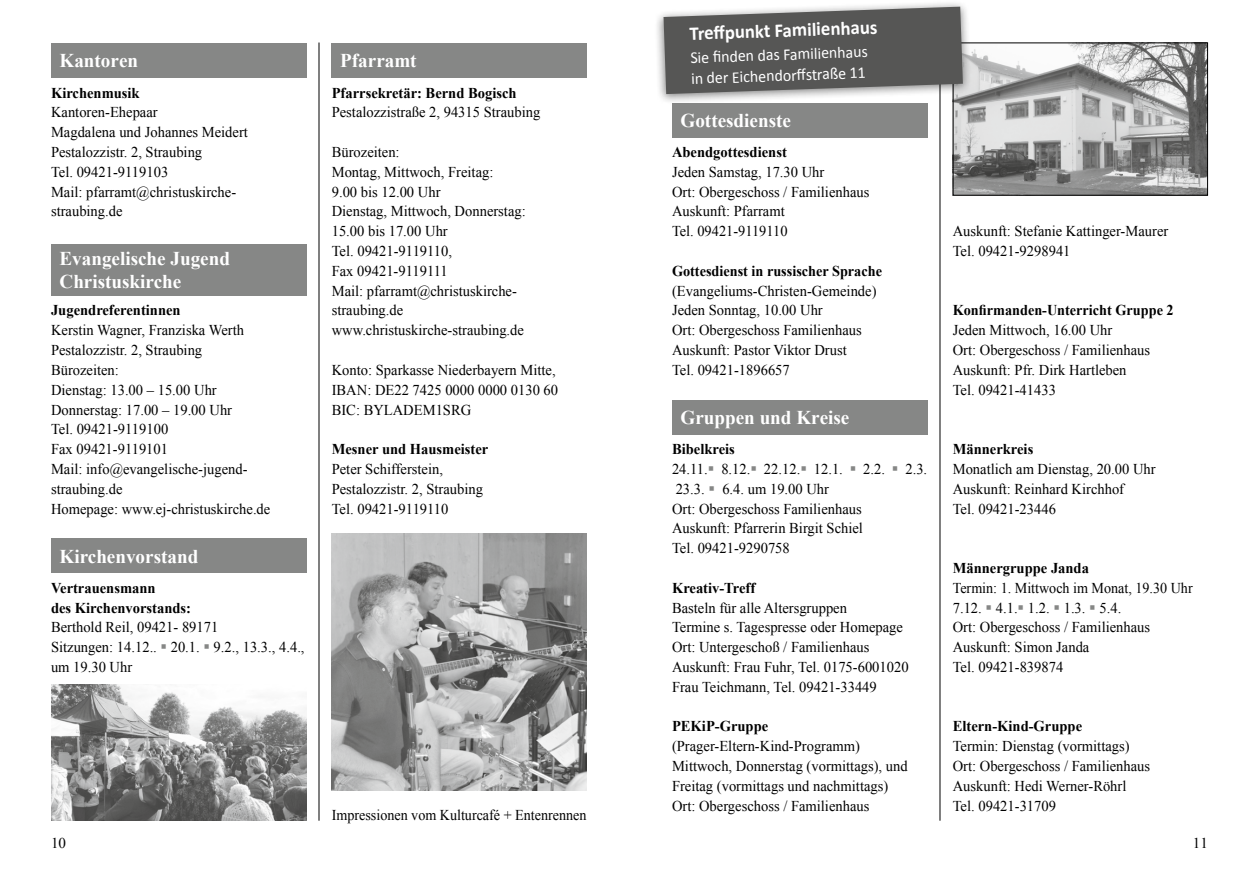
<style>
.page{position:relative;width:1259px;height:893px;background:#fff}
.page>*{position:absolute;margin:0;border:0;box-sizing:border-box;transform-origin:0 0}
.t1{font:700 19.5px/23.4px "Times New Roman";color:#fff}
.t2{font:700 19.5px "Calibri";color:#fff;scale:.96 1}
.t3{font:16.5px/21px "Calibri";color:#fff;scale:.96 1}
.t4{font:15px/19.8px "Times New Roman";color:#000}
.t5{font:700 15px/19.8px "Times New Roman";color:#000}
.t6{font:15px/19.8px "Times New Roman";color:#000;scale:.94 1}
.t7{font:700 15px "Times New Roman";color:#000;scale:.95 1}
.s1{color:#868786}
.s2{font-weight:700}
</style>
<div class="page">
<hr style="left:319px;top:43px;width:1px;height:778px;background:#000">
<hr style="left:939px;top:43px;width:1px;height:778px;background:#000">
<div style="left:51px;top:44px;width:255px;height:34px;background:#868786"></div>
<div style="left:51px;top:245px;width:255px;height:51px;background:#868786"></div>
<div style="left:51px;top:539px;width:255px;height:34px;background:#868786"></div>
<div style="left:332px;top:44px;width:255px;height:34px;background:#868786"></div>
<div style="left:672px;top:103px;width:255px;height:34px;background:#868786"></div>
<div style="left:672px;top:400px;width:255px;height:34px;background:#868786"></div>
<img style="left:954px;top:45px;width:252px;height:149px">
<div style="left:952px;top:43px;width:256px;height:153px;border:1px solid #000"></div>
<div style="left:654px;top:0;width:317px;height:105px;background:#000;opacity:.5"></div>
<svg style="left:663px;top:7px;width:300px;height:87px;background:#666665"></svg>
<img style="left:332px;top:533px;width:255px;height:258px">
<img style="left:51px;top:685px;width:255px;height:136px">
<h1 class="t1" style="left:60px;top:49px;width:80px">Kantoren</h1>
<p class="t5" style="left:51px;top:82px;width:90px">Kirchenmusik</p>
<p class="t4" style="left:51px;top:102px;width:198px">Kantoren-Ehepaar<br>Magdalena und Johannes Meidert<br>Pestalozzistr. 2, Straubing<br>Tel. 09421-9119103<br>Mail: pfarramt@christuskirche&shy;straubing.de</p>
<h1 class="t1" style="left:60px;top:246px;width:172px">Evangelische Jugend<br>Christuskirche</h1>
<p class="t5" style="left:51px;top:300px;width:131px">Jugendreferentinnen</p>
<p class="t4" style="left:51px;top:320px;width:221px">Kerstin Wagner, Franziska Werth<br>Pestalozzistr. 2, Straubing<br>Bürozeiten:<br>Dienstag: 13.00 – 15.00 Uhr<br>Donnerstag: 17.00 – 19.00 Uhr<br>Tel. 09421-9119100<br>Fax 09421-9119101<br>Mail: info@evangelische-jugend&shy;straubing.de<br>Homepage: www.ej-christuskirche.de</p>
<h1 class="t1" style="left:60px;top:544px;width:140px">Kirchenvorstand</h1>
<p class="t5" style="left:51px;top:577px;width:141px">Vertrauensmann<br>des Kirchenvorstands:</p>
<p class="t4" style="left:51px;top:617px;width:255px">Berthold Reil, 09421- 89171<br>Sitzungen: 14.12.. <span class="s1">▪</span> 20.1. <span class="s1">▪</span> 9.2., 13.3., 4.4., um 19.30 Uhr</p>
<h1 class="t1" style="left:340px;top:49px;width:78px">Pfarramt</h1>
<p class="t5" style="left:332px;top:82px;width:186px">Pfarrsekretär: Bernd Bogisch</p>
<p class="t4" style="left:332px;top:102px;width:210px">Pestalozzistraße 2, 94315 Straubing</p>
<p class="t4" style="left:332px;top:142px;width:195px">Bürozeiten:<br>Montag, Mittwoch, Freitag:<br>9.00 bis 12.00 Uhr<br>Dienstag, Mittwoch, Donnerstag:<br>15.00 bis 17.00 Uhr<br>Tel. 09421-9119110,<br>Fax 09421-9119111<br>Mail: pfarramt@christuskirche&shy;straubing.de www.christuskirche-straubing.de</p>
<p class="t4" style="left:332px;top:360px;width:228px">Konto: Sparkasse Niederbayern Mitte,<br>IBAN: DE22 7425 0000 0000 0130 60<br>BIC: BYLADEM1SRG</p>
<p class="t5" style="left:332px;top:439px;width:158px">Mesner und Hausmeister</p>
<p class="t4" style="left:332px;top:459px;width:153px">Peter Schifferstein,<br>Pestalozzistr. 2, Straubing<br>Tel. 09421-9119110</p>
<p class="t6" style="left:332px;top:805px;width:272px">Impressionen vom Kulturcafé + Entenrennen</p>
<h1 class="t2" style="left:689px;top:21px;width:197px;rotate:-2deg">Treffpunkt Familienhaus</h1>
<p class="t3" style="left:690px;top:47px;width:186px;rotate:-2deg">Sie fi nden das Familienhaus in der Eichendorff straße 11</p>
<h1 class="t1" style="left:680px;top:108px;width:112px">Gottesdienste</h1>
<p class="t5" style="left:672px;top:142px;width:116px">Abendgottesdienst</p>
<p class="t4" style="left:672px;top:162px;width:199px">Jeden Samstag, 17.30 Uhr<br>Ort: Obergeschoss / Familienhaus<br>Auskunft: Pfarramt<br>Tel. 09421-9119110</p>
<p class="t7" style="left:672px;top:260px;width:222px">Gottesdienst in russischer Sprache</p>
<p class="t4" style="left:672px;top:281px;width:206px">(Evangeliums-Christen-Gemeinde)<br>Jeden Sonntag, 10.00 Uhr<br>Ort: Obergeschoss Familienhaus<br>Auskunft: Pastor Viktor Drust<br>Tel. 09421-1896657</p>
<h1 class="t1" style="left:680px;top:405px;width:170px">Gruppen und Kreise</h1>
<p class="t4" style="left:672px;top:439px;width:257px"><span class="s2">Bibelkreis<br></span>24.11.<span class="s1">▪</span> 8.12.<span class="s1">▪</span> 22.12.<span class="s1">▪</span> 12.1. <span class="s1">▪</span> 2.2. <span class="s1">▪</span> 2.3.<br>23.3. <span class="s1">▪</span> 6.4. um 19.00 Uhr<br>Ort: Obergeschoss Familienhaus<br>Auskunft: Pfarrerin Birgit Schiel<br>Tel. 09421-9290758</p>
<p class="t5" style="left:672px;top:577px;width:85px">Kreativ-Treff</p>
<p class="t4" style="left:672px;top:597px;width:238px">Basteln für alle Altersgruppen<br>Termine s. Tagespresse oder Homepage Ort: Untergeschoß / Familienhaus Auskunft: Frau Fuhr, Tel. 0175-6001020<br>Frau Teichmann, Tel. 09421-33449</p>
<p class="t5" style="left:672px;top:716px;width:98px">PEKiP-Gruppe</p>
<p class="t4" style="left:672px;top:736px;width:237px">(Prager-Eltern-Kind-Programm)<br>Mittwoch, Donnerstag (vormittags), und Freitag (vormittags und nachmittags)<br>Ort: Obergeschoss / Familienhaus</p>
<p class="t4" style="left:952px;top:221px;width:217px">Auskunft: Stefanie Kattinger-Maurer<br>Tel. 09421-9298941</p>
<p class="t7" style="left:952px;top:300px;width:234px">Konfirmanden-Unterricht Gruppe 2</p>
<p class="t4" style="left:952px;top:320px;width:199px">Jeden Mittwoch, 16.00 Uhr<br>Ort: Obergeschoss / Familienhaus<br>Auskunft: Pfr. Dirk Hartleben<br>Tel. 09421-41433</p>
<p class="t5" style="left:952px;top:439px;width:82px">Männerkreis</p>
<p class="t4" style="left:952px;top:459px;width:204px">Monatlich am Dienstag, 20.00 Uhr<br>Auskunft: Reinhard Kirchhof<br>Tel. 09421-23446</p>
<p class="t5" style="left:952px;top:558px;width:138px">Männergruppe Janda</p>
<p class="t6" style="left:952px;top:578px;width:257px">Termin: 1. Mittwoch im Monat, 19.30 Uhr<br>7.12. <span class="s1">▪</span> 4.1.<span class="s1">▪</span> 1.2. <span class="s1">▪</span> 1.3. <span class="s1">▪</span> 5.4.<br>Ort: Obergeschoss / Familienhaus<br>Auskunft: Simon Janda<br>Tel. 09421-839874</p>
<p class="t5" style="left:952px;top:716px;width:131px">Eltern-Kind-Gruppe</p>
<p class="t4" style="left:952px;top:736px;width:199px">Termin: Dienstag (vormittags)<br>Ort: Obergeschoss / Familienhaus<br>Auskunft: Hedi Werner-Röhrl<br>Tel. 09421-31709</p>
<p class="t4" style="left:51px;top:833px;width:16px">10</p>
<p class="t4" style="left:1193px;top:833px;width:16px">11</p>
</div>
